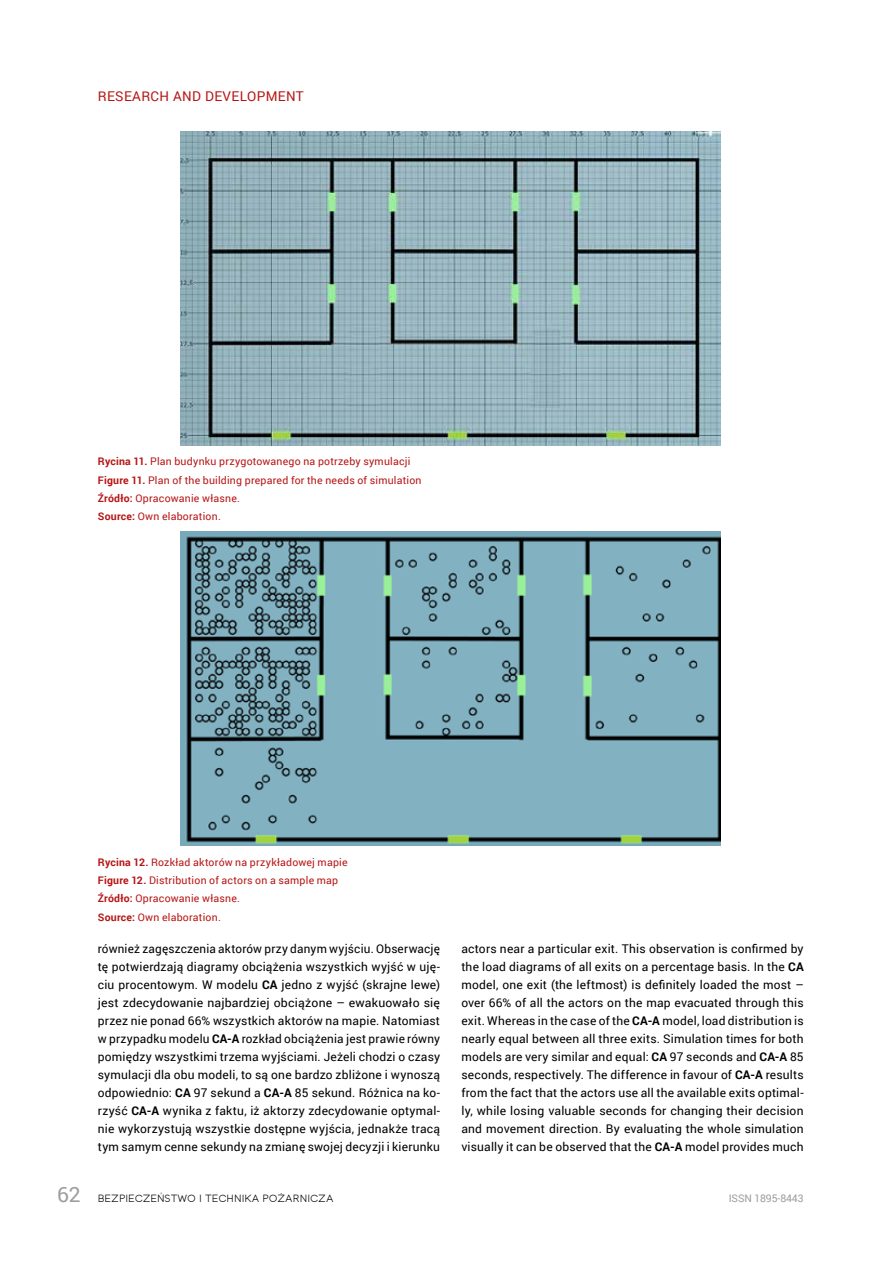
<style>
.page{position:relative;width:893px;height:1263px;background:#fff}
.page>*{position:absolute;margin:0;border:0;box-sizing:border-box;transform-origin:0 0}
.t1{font:13.5px "Roboto";letter-spacing:.025em;color:#b61615}
.t2{font:12px/18px "Roboto";letter-spacing:.02em;color:#000;text-align:justify}
.t3{font:10.5px/18.3px "Roboto";letter-spacing:.02em;color:#b61615}
.t4{font:10.5px "Toma Sans";color:#000}
.t5{font:10.5px "Roboto";letter-spacing:-.01em;color:#9d9d9c}
.s1{font-weight:700}
.s2{font-family:"Roboto";font-size:21px;color:#9d9d9c}
</style>
<div class="page">
<img style="left:181px;top:132px;width:540px;height:313px">
<img style="left:181px;top:532px;width:540px;height:313px">
<p class="t1" style="left:98px;top:86px;width:207px">RESEARCH AND DEVELOPMENT</p>
<p class="t3" style="left:98px;top:452px;width:325px"><span class="s1">Rycina 11.</span> Plan budynku przygotowanego na potrzeby symulacji <span class="s1">Figure 11.</span> Plan of the building prepared for the needs of simulation <span class="s1">Źródło:</span> Opracowanie własne.<br><span class="s1">Source:</span> Own elaboration.</p>
<p class="t3" style="left:98px;top:852px;width:251px"><span class="s1">Rycina 12.</span> Rozkład aktorów na przykładowej mapie <span class="s1">Figure 12.</span> Distribution of actors on a sample map <span class="s1">Źródło:</span> Opracowanie własne.<br><span class="s1">Source:</span> Own elaboration.</p>
<p class="t2" style="left:98px;top:939px;width:344px">również zagęszczenia aktorów przy danym wyjściu. Obserwację tę potwierdzają diagramy obciążenia wszystkich wyjść w uję&shy;ciu procentowym. W modelu <span class="s1">CA</span> jedno z wyjść (skrajne lewe) jest zdecydowanie najbardziej obciążone – ewakuowało się przez nie ponad 66% wszystkich aktorów na mapie. Natomiast w przypadku modelu <span class="s1">CA-A</span> rozkład obciążenia jest prawie równy pomiędzy wszystkimi trzema wyjściami. Jeżeli chodzi o czasy symulacji dla obu modeli, to są one bardzo zbliżone i wynoszą odpowiednio: <span class="s1">CA</span> 97 sekund a <span class="s1">CA-A</span> 85 sekund. Różnica na ko&shy;rzyść <span class="s1">CA-A</span> wynika z faktu, iż aktorzy zdecydowanie optymal&shy;nie wykorzystują wszystkie dostępne wyjścia, jednakże tracą tym samym cenne sekundy na zmianę swojej decyzji i kierunku</p>
<p class="t2" style="left:461px;top:939px;width:344px">actors near a particular exit. This observation is confirmed by the load diagrams of all exits on a percentage basis. In the <span class="s1">CA </span>model, one exit (the leftmost) is definitely loaded the most – over 66% of all the actors on the map evacuated through this exit. Whereas in the case of the <span class="s1">CA-A</span> model, load distribution is nearly equal between all three exits. Simulation times for both models are very similar and equal: <span class="s1">CA</span> 97 seconds and <span class="s1">CA-A</span> 85 seconds, respectively. The difference in favour of <span class="s1">CA-A</span> results from the fact that the actors use all the available exits optimal&shy;ly, while losing valuable seconds for changing their decision and movement direction. By evaluating the whole simulation visually it can be observed that the <span class="s1">CA-A</span> model provides much</p>
<p class="t4" style="left:57px;top:1190px;width:278px"><span class="s2">62</span> BEZPIECZEŃSTWO I TECHNIKA POŻARNICZA</p>
<p class="t5" style="left:729px;top:1190px;width:76px">ISSN 1895-8443</p>
</div>
